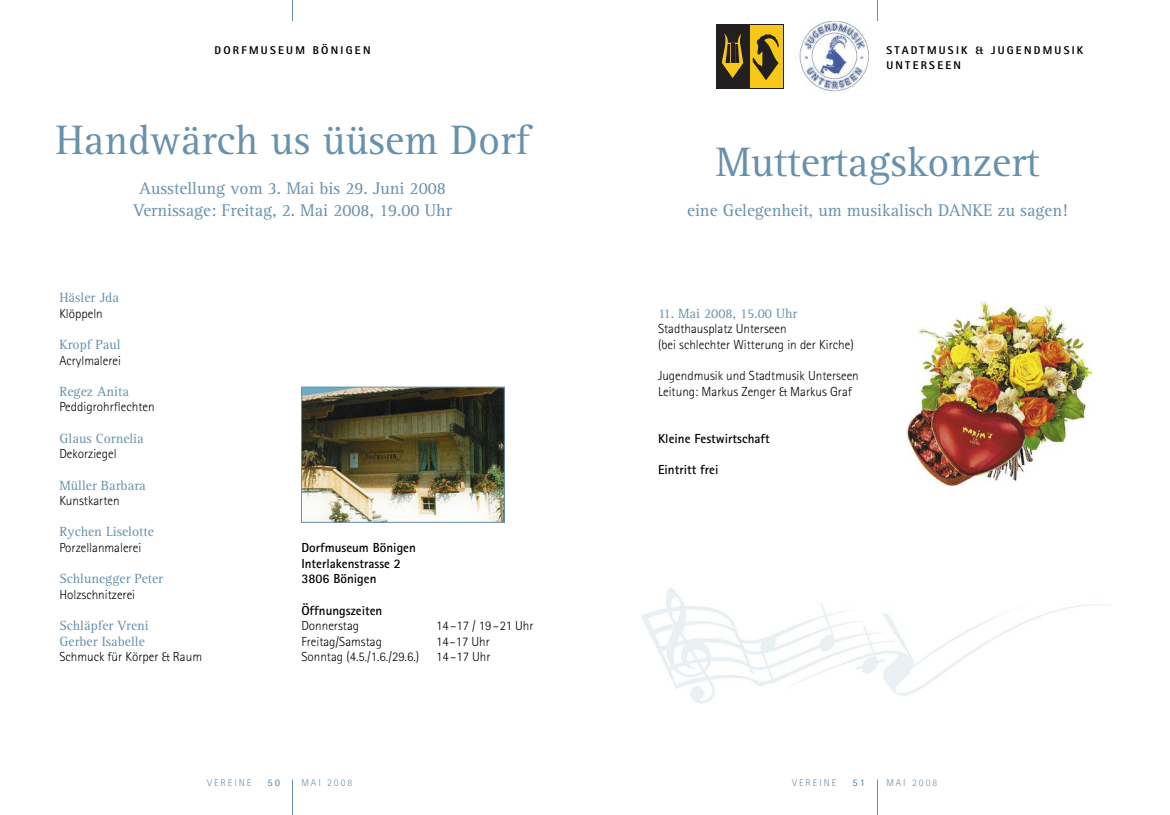
<style>
.page{position:relative;width:1170px;height:815px;background:#fff}
.page>*{position:absolute;margin:0;border:0;box-sizing:border-box;transform-origin:0 0}
.t1{font:42.5px "Rotis Serif";color:#6791ac}
.t2{font:17.5px/22.5px "Rotis Serif";color:#6791ac;text-align:center}
.t3{font:13.75px/15.6px "Rotis Serif";color:#6791ac}
.t4{font:300 13.12px/15.6px "Rotis Sans Serif";color:#000}
.t5{font:700 13.12px/15.6px "Rotis Sans Serif";color:#000}
.t6{font:800 11.25px/15px "Rotis Sans Serif";letter-spacing:.2em;color:#000}
.t7{font:300 10px "Rotis Sans Serif";letter-spacing:.2em;color:#6791ac}
.t8{font:700 10px "Rotis Sans Serif";color:#6791ac}
</style>
<div class="page">
<hr style="left:292px;top:780px;width:1px;height:35px;background:#6791ac">
<svg style="left:292px;top:0;width:1px;height:21px"></svg>
<hr style="left:877px;top:780px;width:1px;height:35px;background:#6791ac">
<svg style="left:877px;top:0;width:1px;height:21px"></svg>
<img style="left:796px;top:21px;width:73px;height:71px">
<div style="left:715px;top:24px;width:68px;height:65px;background:#231f20"></div>
<div style="left:749px;top:25px;width:33px;height:63px;background:#f6c817"></div>
<svg style="left:752px;top:34px;width:26px;height:46px"></svg>
<svg style="left:722px;top:34px;width:21px;height:44px"></svg>
<img style="left:906px;top:301px;width:185px;height:186px">
<img style="left:641px;top:588px;width:461px;height:116px">
<img style="left:303px;top:389px;width:199px;height:131px">
<div style="left:301px;top:387px;width:203px;height:135px;border:1px solid #6791ac"></div>
<p class="t6" style="left:214px;top:44px;width:157px">DORFMUSEUM BÖNIGEN</p>
<h1 class="t1" style="left:56px;top:125px;width:475px">Handwärch us üüsem Dorf</h1>
<h2 class="t2" style="left:133px;top:179px;width:320px">Ausstellung vom 3. Mai bis 29. Juni 2008<br>Vernissage: Freitag, 2. Mai 2008, 19.00 Uhr</h2>
<p class="t3" style="left:59px;top:291px;width:61px">Häsler Jda</p>
<p class="t4" style="left:59px;top:307px;width:45px">Klöppeln</p>
<p class="t3" style="left:59px;top:338px;width:63px">Kropf Paul</p>
<p class="t4" style="left:59px;top:354px;width:63px">Acrylmalerei</p>
<p class="t3" style="left:59px;top:385px;width:71px">Regez Anita</p>
<p class="t4" style="left:59px;top:400px;width:97px">Peddigrohrflechten</p>
<p class="t3" style="left:59px;top:432px;width:86px">Glaus Cornelia</p>
<p class="t4" style="left:59px;top:447px;width:59px">Dekorziegel</p>
<p class="t3" style="left:59px;top:479px;width:88px">Müller Barbara</p>
<p class="t4" style="left:59px;top:494px;width:62px">Kunstkarten</p>
<p class="t3" style="left:59px;top:525px;width:96px">Rychen Liselotte</p>
<p class="t4" style="left:59px;top:541px;width:83px">Porzellanmalerei</p>
<p class="t3" style="left:59px;top:572px;width:105px">Schlunegger Peter</p>
<p class="t4" style="left:59px;top:588px;width:77px">Holzschnitzerei</p>
<p class="t3" style="left:59px;top:619px;width:91px">Schläpfer Vreni<br>Gerber Isabelle</p>
<p class="t4" style="left:59px;top:650px;width:144px">Schmuck für Körper &amp; Raum</p>
<p class="t5" style="left:301px;top:541px;width:116px">Dorfmuseum Bönigen<br>Interlakenstrasse 2<br>3806 Bönigen</p>
<p class="t5" style="left:301px;top:604px;width:82px">Öffnungszeiten</p>
<p class="t4" style="left:301px;top:619px;width:59px">Donnerstag</p>
<p class="t4" style="left:436px;top:619px;width:99px">14–17 / 19–21 Uhr</p>
<p class="t4" style="left:301px;top:635px;width:82px">Freitag/Samstag</p>
<p class="t4" style="left:436px;top:635px;width:55px">14–17 Uhr</p>
<p class="t4" style="left:301px;top:650px;width:119px">Sonntag (4.5./1.6./29.6.)</p>
<p class="t4" style="left:436px;top:650px;width:56px">14–17 Uhr</p>
<p class="t6" style="left:886px;top:44px;width:198px">STADTMUSIK &amp; JUGENDMUSIK<br>UNTERSEEN</p>
<h1 class="t1" style="left:715px;top:147px;width:325px">Muttertagskonzert</h1>
<h2 class="t2" style="left:687px;top:201px;width:382px">eine Gelegenheit, um musikalisch DANKE zu sagen!</h2>
<p class="t3" style="left:658px;top:307px;width:141px">11. Mai 2008, 15.00 Uhr</p>
<p class="t4" style="left:658px;top:322px;width:197px">Stadthausplatz Unterseen<br>(bei schlechter Witterung in der Kirche)</p>
<p class="t4" style="left:658px;top:369px;width:202px">Jugendmusik und Stadtmusik Unterseen<br>Leitung: Markus Zenger &amp; Markus Graf</p>
<p class="t5" style="left:658px;top:432px;width:113px">Kleine Festwirtschaft</p>
<p class="t5" style="left:658px;top:463px;width:62px">Eintritt frei</p>
<p class="t7" style="left:207px;top:780px;width:46px">VEREINE</p>
<p class="t8" style="left:267px;top:780px;width:14px">50</p>
<p class="t7" style="left:301px;top:780px;width:53px">MAI 2008</p>
<p class="t7" style="left:792px;top:780px;width:46px">VEREINE</p>
<p class="t8" style="left:852px;top:780px;width:14px">51</p>
<p class="t7" style="left:886px;top:780px;width:53px">MAI 2008</p>
</div>
